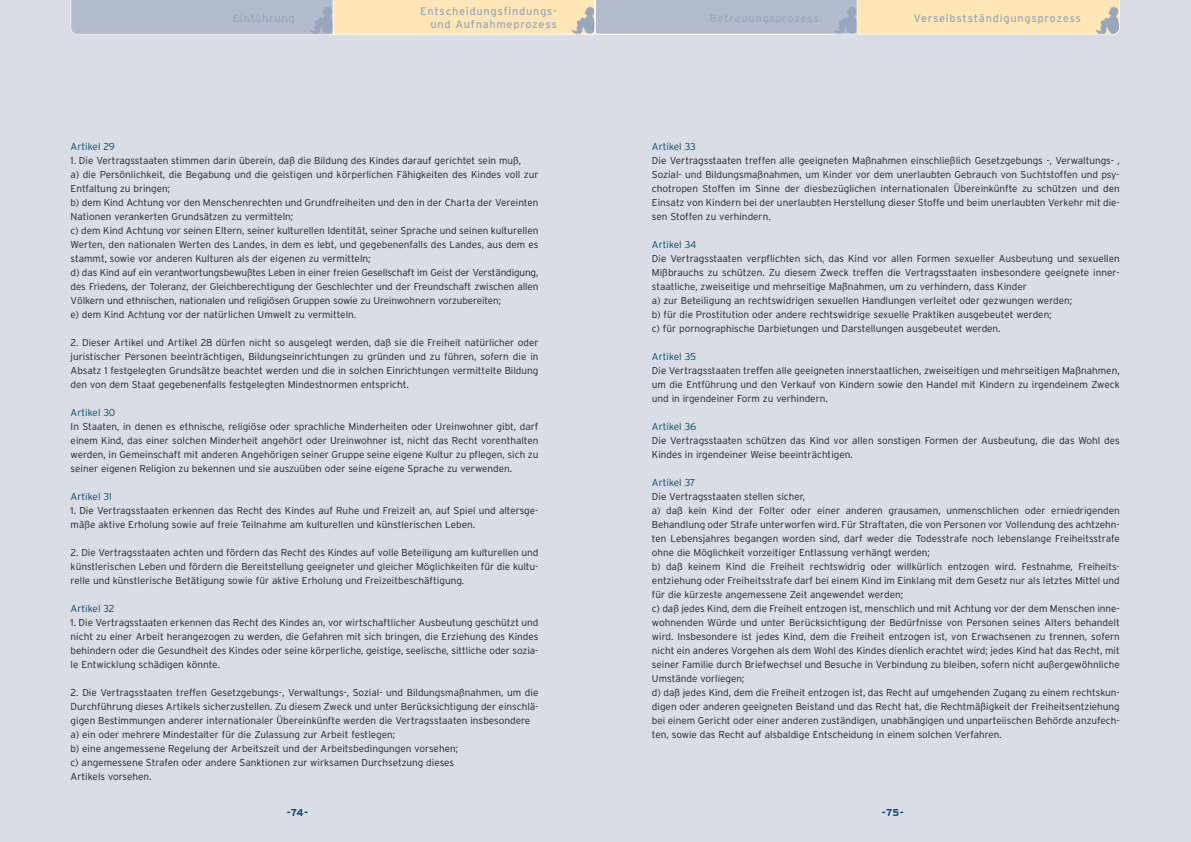
<style>
.page{position:relative;width:1191px;height:842px;background:#fff}
.page>*{position:absolute;margin:0;border:0;box-sizing:border-box;transform-origin:0 0}
.t1{font:11px/13.2px "Interstate";letter-spacing:.065em;color:#99a7be;text-align:right}
.t2{font:300 10px/14px "Interstate";color:#231f20}
.t3{font:300 10px "Interstate";color:#004b74}
.t4{font:700 10px "Interstate";color:#004b74}
</style>
<div class="page">
<div style="left:0;top:0;width:1190px;height:841px;background:#dadde6"></div>
<svg style="left:71px;top:0;width:1048px;height:34px;background:#d5cfc1"></svg>
<p class="t1" style="left:420px;top:5px;width:138px">Entscheidungsfindungs&shy;und Aufnahmeprozess</p>
<p class="t1" style="left:232px;top:13px;width:64px">Einführung</p>
<p class="t1" style="left:709px;top:13px;width:111px">Betreuungsprozess</p>
<p class="t1" style="left:913px;top:13px;width:169px">Verselbstständigungsprozess</p>
<p class="t3" style="left:71px;top:143px;width:46px">Artikel 29</p>
<p class="t2" style="left:71px;top:154px;width:469px">1. Die Vertragsstaaten stimmen darin überein, daß die Bildung des Kindes darauf gerichtet sein muß,<br>a) die Persönlichkeit, die Begabung und die geistigen und körperlichen Fähigkeiten des Kindes voll zur Entfaltung zu bringen;<br>b) dem Kind Achtung vor den Menschenrechten und Grundfreiheiten und den in der Charta der Vereinten Nationen verankerten Grundsätzen zu vermitteln;<br>c) dem Kind Achtung vor seinen Eltern, seiner kulturellen Identität, seiner Sprache und seinen kulturellen Werten, den nationalen Werten des Landes, in dem es lebt, und gegebenenfalls des Landes, aus dem es stammt, sowie vor anderen Kulturen als der eigenen zu vermitteln;<br>d) das Kind auf ein verantwortungsbewußtes Leben in einer freien Gesellschaft im Geist der Verständigung, des Friedens, der Toleranz, der Gleichberechtigung der Geschlechter und der Freundschaft zwischen allen Völkern und ethnischen, nationalen und religiösen Gruppen sowie zu Ureinwohnern vorzubereiten;<br>e) dem Kind Achtung vor der natürlichen Umwelt zu vermitteln.</p>
<p class="t2" style="left:71px;top:336px;width:469px;text-align:justify">2. Dieser Artikel und Artikel 28 dürfen nicht so ausgelegt werden, daß sie die Freiheit natürlicher oder juristischer Personen beeinträchtigen, Bildungseinrichtungen zu gründen und zu führen, sofern die in Absatz 1 festgelegten Grundsätze beachtet werden und die in solchen Einrichtungen vermittelte Bildung den von dem Staat gegebenenfalls festgelegten Mindestnormen entspricht.</p>
<p class="t3" style="left:71px;top:409px;width:46px">Artikel 30</p>
<p class="t2" style="left:71px;top:420px;width:469px;text-align:justify">In Staaten, in denen es ethnische, religiöse oder sprachliche Minderheiten oder Ureinwohner gibt, darf einem Kind, das einer solchen Minderheit angehört oder Ureinwohner ist, nicht das Recht vorenthalten werden, in Gemeinschaft mit anderen Angehörigen seiner Gruppe seine eigene Kultur zu pflegen, sich zu seiner eigenen Religion zu bekennen und sie auszuüben oder seine eigene Sprache zu verwenden.</p>
<p class="t3" style="left:71px;top:493px;width:43px">Artikel 31</p>
<p class="t2" style="left:71px;top:504px;width:469px">1. Die Vertragsstaaten erkennen das Recht des Kindes auf Ruhe und Freizeit an, auf Spiel und altersge&shy;mäße aktive Erholung sowie auf freie Teilnahme am kulturellen und künstlerischen Leben.</p>
<p class="t2" style="left:71px;top:546px;width:469px;text-align:justify">2. Die Vertragsstaaten achten und fördern das Recht des Kindes auf volle Beteiligung am kulturellen und künstlerischen Leben und fördern die Bereitstellung geeigneter und gleicher Möglichkeiten für die kultu&shy;relle und künstlerische Betätigung sowie für aktive Erholung und Freizeitbeschäftigung.</p>
<p class="t3" style="left:71px;top:605px;width:45px">Artikel 32</p>
<p class="t2" style="left:71px;top:616px;width:469px;text-align:justify">1. Die Vertragsstaaten erkennen das Recht des Kindes an, vor wirtschaftlicher Ausbeutung geschützt und nicht zu einer Arbeit herangezogen zu werden, die Gefahren mit sich bringen, die Erziehung des Kindes behindern oder die Gesundheit des Kindes oder seine körperliche, geistige, seelische, sittliche oder sozia&shy;le Entwicklung schädigen könnte.</p>
<p class="t2" style="left:71px;top:686px;width:469px">2. Die Vertragsstaaten treffen Gesetzgebungs-, Verwaltungs-, Sozial- und Bildungsmaßnahmen, um die Durchführung dieses Artikels sicherzustellen. Zu diesem Zweck und unter Berücksichtigung der einschlä&shy;gigen Bestimmungen anderer internationaler Übereinkünfte werden die Vertragsstaaten insbesondere a) ein oder mehrere Mindestalter für die Zulassung zur Arbeit festlegen;<br>b) eine angemessene Regelung der Arbeitszeit und der Arbeitsbedingungen vorsehen;<br>c) angemessene Strafen oder andere Sanktionen zur wirksamen Durchsetzung dieses<br>Artikels vorsehen.</p>
<p class="t3" style="left:652px;top:143px;width:45px">Artikel 33</p>
<p class="t2" style="left:652px;top:154px;width:469px;text-align:justify">Die Vertragsstaaten treffen alle geeigneten Maßnahmen einschließlich Gesetzgebungs -, Verwaltungs- , Sozial- und Bildungsmaßnahmen, um Kinder vor dem unerlaubten Gebrauch von Suchtstoffen und psy&shy;chotropen Stoffen im Sinne der diesbezüglichen internationalen Übereinkünfte zu schützen und den Einsatz von Kindern bei der unerlaubten Herstellung dieser Stoffe und beim unerlaubten Verkehr mit die&shy;sen Stoffen zu verhindern.</p>
<p class="t3" style="left:652px;top:241px;width:46px">Artikel 34</p>
<p class="t2" style="left:652px;top:252px;width:469px">Die Vertragsstaaten verpflichten sich, das Kind vor allen Formen sexueller Ausbeutung und sexuellen Mißbrauchs zu schützen. Zu diesem Zweck treffen die Vertragsstaaten insbesondere geeignete inner&shy;staatliche, zweiseitige und mehrseitige Maßnahmen, um zu verhindern, dass Kinder<br>a) zur Beteiligung an rechtswidrigen sexuellen Handlungen verleitet oder gezwungen werden;<br>b) für die Prostitution oder andere rechtswidrige sexuelle Praktiken ausgebeutet werden;<br>c) für pornographische Darbietungen und Darstellungen ausgebeutet werden.</p>
<p class="t3" style="left:652px;top:353px;width:46px">Artikel 35</p>
<p class="t2" style="left:652px;top:364px;width:469px;text-align:justify">Die Vertragsstaaten treffen alle geeigneten innerstaatlichen, zweiseitigen und mehrseitigen Maßnahmen, um die Entführung und den Verkauf von Kindern sowie den Handel mit Kindern zu irgendeinem Zweck und in irgendeiner Form zu verhindern.</p>
<p class="t3" style="left:652px;top:423px;width:46px">Artikel 36</p>
<p class="t2" style="left:652px;top:434px;width:469px">Die Vertragsstaaten schützen das Kind vor allen sonstigen Formen der Ausbeutung, die das Wohl des<br>Kindes in irgendeiner Weise beeinträchtigen.</p>
<p class="t3" style="left:652px;top:479px;width:45px">Artikel 37</p>
<p class="t2" style="left:652px;top:490px;width:469px">Die Vertragsstaaten stellen sicher,<br>a) daß kein Kind der Folter oder einer anderen grausamen, unmenschlichen oder erniedrigenden Behandlung oder Strafe unterworfen wird. Für Straftaten, die von Personen vor Vollendung des achtzehn&shy;ten Lebensjahres begangen worden sind, darf weder die Todesstrafe noch lebenslange Freiheitsstrafe ohne die Möglichkeit vorzeitiger Entlassung verhängt werden;<br>b) daß keinem Kind die Freiheit rechtswidrig oder willkürlich entzogen wird. Festnahme, Freiheits&shy;entziehung oder Freiheitsstrafe darf bei einem Kind im Einklang mit dem Gesetz nur als letztes Mittel und für die kürzeste angemessene Zeit angewendet werden;<br>c) daß jedes Kind, dem die Freiheit entzogen ist, menschlich und mit Achtung vor der dem Menschen inne&shy;wohnenden Würde und unter Berücksichtigung der Bedürfnisse von Personen seines Alters behandelt wird. Insbesondere ist jedes Kind, dem die Freiheit entzogen ist, von Erwachsenen zu trennen, sofern nicht ein anderes Vorgehen als dem Wohl des Kindes dienlich erachtet wird; jedes Kind hat das Recht, mit seiner Familie durch Briefwechsel und Besuche in Verbindung zu bleiben, sofern nicht außergewöhnliche Umstände vorliegen;<br>d) daß jedes Kind, dem die Freiheit entzogen ist, das Recht auf umgehenden Zugang zu einem rechtskun&shy;digen oder anderen geeigneten Beistand und das Recht hat, die Rechtmäßigkeit der Freiheitsentziehung bei einem Gericht oder einer anderen zuständigen, unabhängigen und unparteiischen Behörde anzufech&shy;ten, sowie das Recht auf alsbaldige Entscheidung in einem solchen Verfahren.</p>
<p class="t4" style="left:287px;top:809px;width:23px">-74-</p>
<p class="t4" style="left:882px;top:809px;width:24px">-75-</p>
</div>
